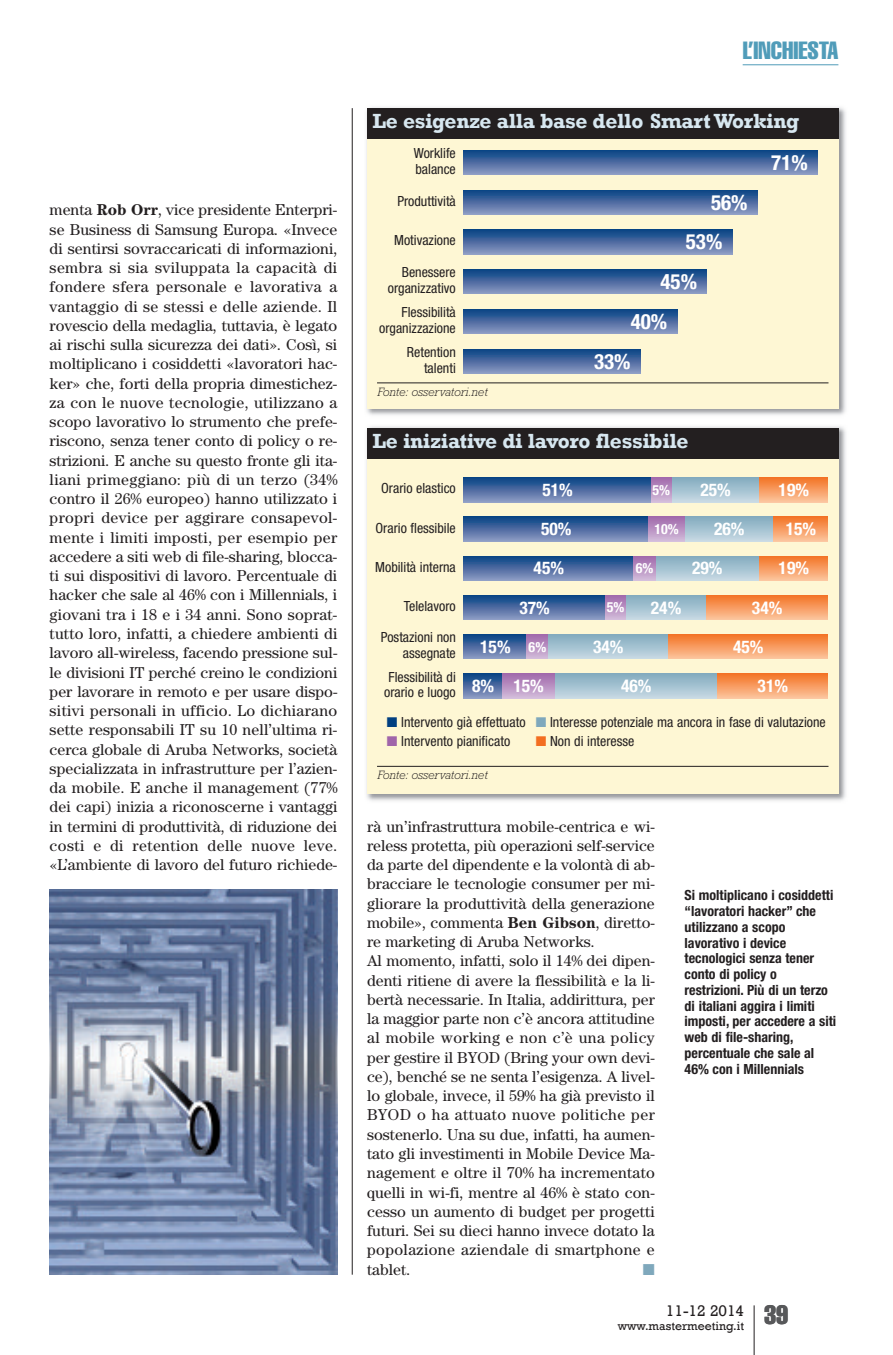
<style>
.page{position:relative;width:893px;height:1355px;background:#fff}
.page>*{position:absolute;margin:0;border:0;box-sizing:border-box;transform-origin:0 0}
.t1{font:extra-condensed 26.25px "Helvetica";color:#57585a}
.t2{font:extra-condensed 24.5px "Helvetica";color:#509cb9}
.t3{font:700 21px "Rockwell";letter-spacing:-.015em;color:#d7e7f0}
.t4{font:700 condensed 21px "Helvetica Neue";color:#fff}
.t5{font:700 condensed 17.5px "Helvetica Neue";color:#fff}
.t6{font:15.75px/19.2px "Century";color:#231f20;text-align:justify}
.t7{font:15.75px "Rockwell";color:#231f20}
.t8{font:15.75px "Zapf Dingbats";color:#7fa8bc}
.t9{font:condensed 14px/15.8px "Helvetica Neue";color:#231f20;text-align:right}
.t10{font:700 condensed 14px/15.8px "Helvetica Neue";color:#231f20}
.t11{font:700 condensed 14px "Helvetica Neue";color:#fff}
.t12{font:italic 300 12.25px "Rockwell";color:#231f20}
.t13{font:12.25px "Rockwell";color:#231f20}
.s1{font-weight:700}
.s2{font-size:14px}
.s3{color:#014081}
.s4{color:#7fa8bc}
.s5{color:#a065aa}
.s6{color:#f36e21}
</style>
<div class="page">
<hr style="left:754px;top:1305px;width:1px;height:49px;background:#231f20">
<hr style="left:743px;top:64px;width:95px;height:1px;background:#509cb9">
<hr style="left:352px;top:108px;width:1px;height:1166px;background:#231f20">
<img style="left:366px;top:107px;width:480px;height:694px">
<div style="left:367px;top:108px;width:471px;height:300px;background:#fef7d4"></div>
<img style="left:366px;top:422px;width:480px;height:1px">
<div style="left:367px;top:428px;width:471px;height:365px;background:#fef7d4"></div>
<div style="left:367px;top:108px;width:471px;height:31px;background:#231f20"></div>
<div style="left:367px;top:428px;width:471px;height:31px;background:#231f20"></div>
<div style="left:463px;top:150px;width:355px;height:24px;background:linear-gradient(to bottom,#074182,#8692bd)"></div>
<div style="left:463px;top:190px;width:294px;height:24px;background:linear-gradient(to bottom,#0a4182,#8793be)"></div>
<div style="left:463px;top:230px;width:269px;height:24px;background:linear-gradient(to bottom,#094283,#8995be)"></div>
<svg style="left:463px;top:269px;width:244px;height:25px;background:#4a6ca1"></svg>
<div style="left:463px;top:309px;width:214px;height:24px;background:linear-gradient(to bottom,#064082,#8592bd)"></div>
<div style="left:463px;top:349px;width:177px;height:24px;background:linear-gradient(to bottom,#0a4182,#8693be)"></div>
<hr style="left:377px;top:382px;width:451px;height:1px;background:#231f20">
<hr style="left:377px;top:765px;width:451px;height:1px;background:#231f20">
<svg style="left:464px;top:477px;width:187px;height:25px;background:#496ba1"></svg>
<svg style="left:671px;top:477px;width:89px;height:25px;background:#a5c0cf"></svg>
<svg style="left:760px;top:477px;width:68px;height:25px;background:#f79a5f"></svg>
<svg style="left:651px;top:477px;width:20px;height:25px"></svg>
<div style="left:464px;top:517px;width:185px;height:24px;background:linear-gradient(to bottom,#0b4183,#8794be)"></div>
<div style="left:685px;top:517px;width:89px;height:24px;background:linear-gradient(to bottom,#83acbf,#c3d6e1)"></div>
<div style="left:774px;top:517px;width:54px;height:24px;background:linear-gradient(to bottom,#f37427,#fbbf95)"></div>
<div style="left:649px;top:517px;width:36px;height:24px;background:linear-gradient(to bottom,#a169ab,#cfb6d7)"></div>
<div style="left:464px;top:556px;width:170px;height:24px;background:linear-gradient(to bottom,#0a4182,#8693be)"></div>
<div style="left:656px;top:556px;width:103px;height:24px;background:linear-gradient(to bottom,#82abbf,#c2d6e1)"></div>
<div style="left:760px;top:556px;width:68px;height:24px;background:linear-gradient(to bottom,#f37426,#fbbe94)"></div>
<div style="left:634px;top:556px;width:22px;height:24px;background:linear-gradient(to bottom,#a169ab,#cfb5d6)"></div>
<div style="left:464px;top:595px;width:141px;height:24px;background:linear-gradient(to bottom,#064082,#8592bd)"></div>
<div style="left:626px;top:595px;width:80px;height:24px;background:linear-gradient(to bottom,#82abbf,#c2d5e1)"></div>
<div style="left:706px;top:595px;width:122px;height:24px;background:linear-gradient(to bottom,#f37324,#fbbe93)"></div>
<div style="left:605px;top:595px;width:21px;height:24px;background:linear-gradient(to bottom,#a168aa,#ceb4d6)"></div>
<svg style="left:464px;top:634px;width:63px;height:25px;background:#4c6ca2"></svg>
<svg style="left:548px;top:634px;width:121px;height:25px;background:#a4c1cf"></svg>
<svg style="left:669px;top:634px;width:159px;height:25px;background:#f79a5f"></svg>
<svg style="left:527px;top:634px;width:21px;height:25px"></svg>
<svg style="left:464px;top:673px;width:38px;height:25px"></svg>
<svg style="left:555px;top:673px;width:163px;height:25px;background:#a3c0cf"></svg>
<svg style="left:718px;top:673px;width:110px;height:25px;background:#f79a5e"></svg>
<svg style="left:502px;top:673px;width:53px;height:25px"></svg>
<img style="left:50px;top:889px;width:287px;height:385px">
<p class="t6" style="left:50px;top:202px;width:289px">menta <span class="s1">Rob Orr</span>, vice presidente Enterpri&shy;se Business di Samsung Europa. «Invece di sentirsi sovraccaricati di informazioni, sembra si sia sviluppata la capacità di fondere sfera personale e lavorativa a vantaggio di se stessi e delle aziende. Il rovescio della medaglia, tuttavia, è legato ai rischi sulla sicurezza dei dati». Così, si moltiplicano i cosiddetti «lavoratori hac&shy;ker» che, forti della propria dimestichez&shy;za con le nuove tecnologie, utilizzano a scopo lavorativo lo strumento che prefe&shy;riscono, senza tener conto di policy o re&shy;strizioni. E anche su questo fronte gli ita&shy;liani primeggiano: più di un terzo (34% contro il 26% europeo) hanno utilizzato i propri device per aggirare consapevol&shy;mente i limiti imposti, per esempio per accedere a siti web di file-sharing, blocca&shy;ti sui dispositivi di lavoro. Percentuale di hacker che sale al 46% con i Millennials, i giovani tra i 18 e i 34 anni. Sono soprat&shy;tutto loro, infatti, a chiedere ambienti di lavoro all-wireless, facendo pressione sul&shy;le divisioni IT perché creino le condizioni per lavorare in remoto e per usare dispo&shy;sitivi personali in ufficio. Lo dichiarano sette responsabili IT su 10 nell’ultima ri&shy;cerca globale di Aruba Networks, società specializzata in infrastrutture per l’azien&shy;da mobile. E anche il management (77% dei capi) inizia a riconoscerne i vantaggi in termini di produttività, di riduzione dei costi e di retention delle nuove leve. «L’ambiente di lavoro del futuro richiede-</p>
<h2 class="t2" style="left:743px;top:42px;width:97px">L’INCHIESTA</h2>
<h3 class="t3" style="left:373px;top:109px;width:428px">Le esigenze alla base dello Smart Working</h3>
<p class="t9" style="left:414px;top:146px;width:43px;text-align:left">Worklife balance</p>
<p class="t9" style="left:397px;top:194px;width:60px">Produttività</p>
<h3 class="t4" style="left:711px;top:194px;width:38px">56%</h3>
<p class="t9" style="left:394px;top:234px;width:63px">Motivazione</p>
<h3 class="t4" style="left:686px;top:234px;width:38px">53%</h3>
<p class="t9" style="left:388px;top:266px;width:69px">Benessere organizzativo</p>
<h3 class="t4" style="left:661px;top:274px;width:38px">45%</h3>
<p class="t9" style="left:379px;top:305px;width:78px">Flessibilità organizzazione</p>
<h3 class="t4" style="left:631px;top:314px;width:38px">40%</h3>
<p class="t9" style="left:407px;top:345px;width:50px">Retention talenti</p>
<h3 class="t4" style="left:594px;top:354px;width:38px">33%</h3>
<p class="t12" style="left:377px;top:387px;width:112px">Fonte: osservatori.net</p>
<h3 class="t3" style="left:373px;top:428px;width:318px">Le iniziative di lavoro flessibile</h3>
<h3 class="t4" style="left:771px;top:155px;width:38px">71%</h3>
<p class="t9" style="left:381px;top:481px;width:76px">Orario elastico</p>
<p class="t5" style="left:542px;top:483px;width:32px">51%</p>
<p class="t11" style="left:652px;top:485px;width:19px">5%</p>
<p class="t5" style="left:700px;top:483px;width:32px">25%</p>
<p class="t5" style="left:779px;top:483px;width:32px">19%</p>
<p class="t5" style="left:541px;top:522px;width:32px">50%</p>
<p class="t11" style="left:654px;top:524px;width:26px">10%</p>
<p class="t5" style="left:714px;top:522px;width:32px">26%</p>
<p class="t5" style="left:786px;top:522px;width:32px">15%</p>
<p class="t5" style="left:534px;top:562px;width:32px">45%</p>
<p class="t11" style="left:636px;top:563px;width:19px">6%</p>
<p class="t5" style="left:692px;top:562px;width:32px">29%</p>
<p class="t5" style="left:779px;top:562px;width:32px">19%</p>
<p class="t5" style="left:519px;top:601px;width:32px">37%</p>
<p class="t11" style="left:607px;top:602px;width:19px">5%</p>
<p class="t5" style="left:651px;top:601px;width:32px">24%</p>
<p class="t5" style="left:752px;top:601px;width:32px">34%</p>
<p class="t5" style="left:480px;top:640px;width:67px">15% <span class="s2">6%</span></p>
<p class="t5" style="left:593px;top:640px;width:32px">34%</p>
<p class="t5" style="left:733px;top:640px;width:32px">45%</p>
<p class="t5" style="left:472px;top:679px;width:73px">8% 15%</p>
<p class="t5" style="left:621px;top:679px;width:32px">46%</p>
<p class="t5" style="left:758px;top:679px;width:32px">31%</p>
<p class="t9" style="left:376px;top:521px;width:82px">Orario flessibile</p>
<p class="t9" style="left:375px;top:560px;width:82px">Mobilità interna</p>
<p class="t9" style="left:404px;top:599px;width:54px">Telelavoro</p>
<p class="t9" style="left:381px;top:630px;width:76px">Postazioni non assegnate</p>
<p class="t9" style="left:384px;top:670px;width:73px;text-align:center">Flessibilità di orario e luogo</p>
<p class="t9" style="left:387px;top:715px;width:440px"><span class="s3">■</span> Intervento già effettuato <span class="s4">■</span> Interesse potenziale ma ancora in fase di valutazione</p>
<p class="t9" style="left:387px;top:734px;width:125px"><span class="s5">■</span> Intervento pianificato</p>
<p class="t9" style="left:536px;top:734px;width:100px"><span class="s6">■</span> Non di interesse</p>
<p class="t12" style="left:377px;top:770px;width:112px">Fonte: osservatori.net</p>
<p class="t6" style="left:367px;top:817px;width:289px;text-align:left">rà un’infrastruttura mobile-centrica e wi&shy;reless protetta, più operazioni self-service da parte del dipendente e la volontà di ab&shy;bracciare le tecnologie consumer per mi&shy;gliorare la produttività della generazione mobile», commenta <span class="s1">Ben Gibson</span>, diretto&shy;re marketing di Aruba Networks.<br>Al momento, infatti, solo il 14% dei dipen&shy;denti ritiene di avere la flessibilità e la li&shy;bertà necessarie. In Italia, addirittura, per la maggior parte non c’è ancora attitudine al mobile working e non c’è una policy per gestire il BYOD (Bring your own devi&shy;ce), benché se ne senta l’esigenza. A livel&shy;lo globale, invece, il 59% ha già previsto il BYOD o ha attuato nuove politiche per sostenerlo. Una su due, infatti, ha aumen&shy;tato gli investimenti in Mobile Device Ma&shy;nagement e oltre il 70% ha incrementato quelli in wi-fi, mentre al 46% è stato con&shy;cesso un aumento di budget per progetti futuri. Sei su dieci hanno invece dotato la popolazione aziendale di smartphone e tablet.</p>
<p class="t8" style="left:643px;top:1259px;width:13px">■</p>
<p class="t10" style="left:685px;top:888px;width:153px">Si moltiplicano i cosiddetti “lavoratori hacker” che utilizzano a scopo lavorativo i device tecnologici senza tener conto di policy o restrizioni. Più di un terzo di italiani aggira i limiti imposti, per accedere a siti web di file-sharing, percentuale che sale al<br>46% con i Millennials</p>
<p class="t7" style="left:666px;top:1300px;width:80px">11-12 2014</p>
<p class="t13" style="left:618px;top:1318px;width:128px">www.mastermeeting.it</p>
<h1 class="t1" style="left:764px;top:1305px;width:26px">39</h1>
</div>
